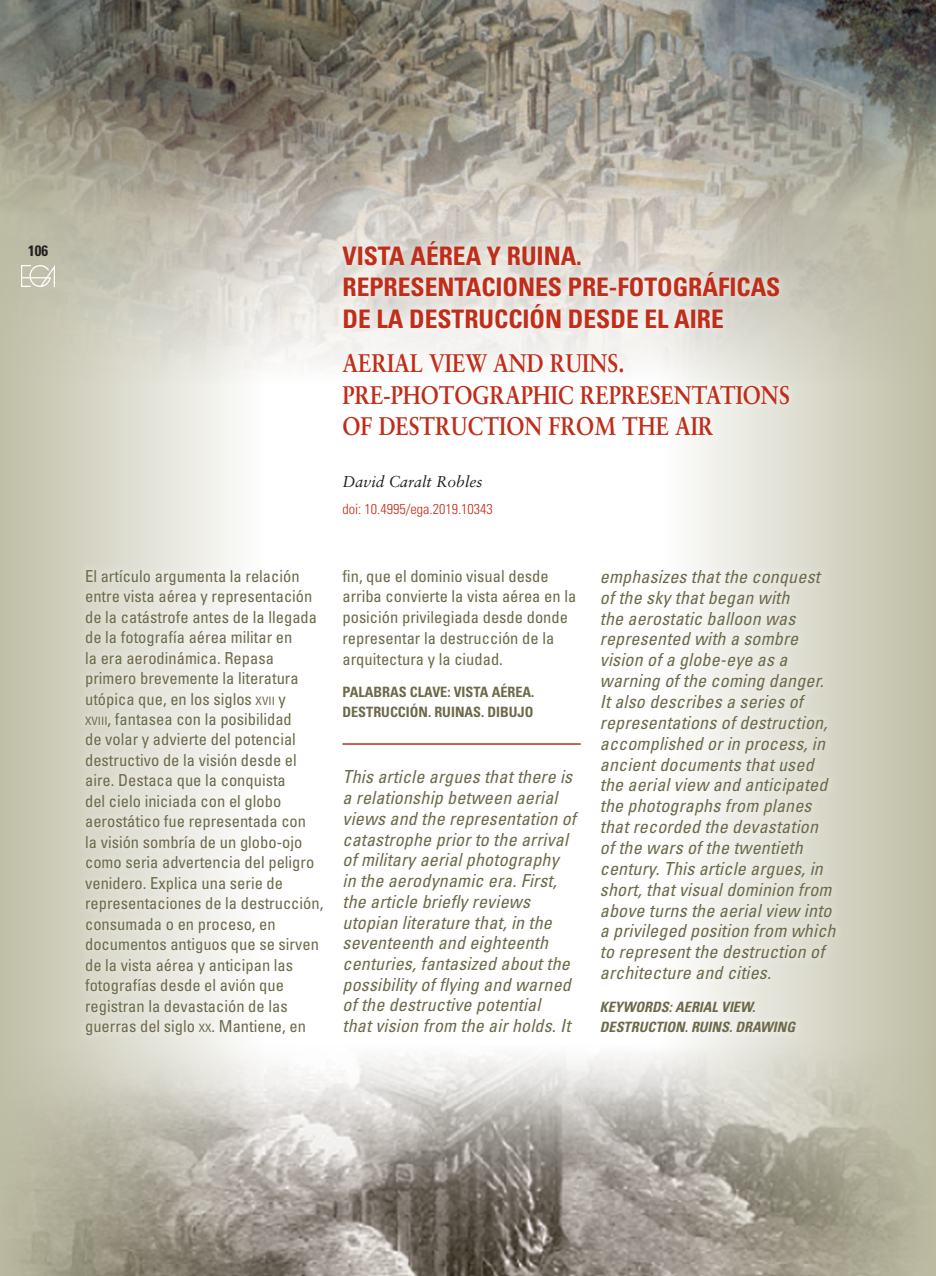
<style>
.page{position:relative;width:936px;height:1276px;background:#fff}
.page>*{position:absolute;margin:0;border:0;box-sizing:border-box;transform-origin:0 0}
.TITULO_ARTICULO_CAST{font:700 condensed 25.5px/31.5px "Univers";color:#c02d19}
.TITULO_ARTICULO_INGL{font:700 25.5px/31.5px "Sabon";color:#c02d19;scale:.85 1}
.ENTRADILLA_INGLES{font:italic condensed 18px/20.9px "Univers";letter-spacing:.01em;color:#6d6a4a}
.ENTRADILLA_CASTELLAN{font:condensed 16.5px/20.4px "Univers";color:#6d6a4a}
.AUTOR_ARTICULO{font:italic 15.75px "Sabon";color:#231f20}
.t1{font:700 condensed 15px "Univers";color:#231f20}
.ENTRADILLA_CASTELLAN-2{font:700 condensed 14.25px "Univers";color:#6d6a4a}
.ENTRADILLA_INGLES-2{font:italic 700 condensed 14.25px/20.1px "Univers";color:#6d6a4a}
.AUTOR_ARTICULO-2{font:300 condensed 14.25px "Univers";color:#c02d19}
.s1{font-size:11.55px}
</style>
<div class="page">
<img style="left:264px;top:213px;width:395px;height:152px">
<img style="left:264px;top:1084px;width:395px;height:192px">
<svg style="left:0;top:213px;width:264px;height:1063px;background:#c9c7b8"></svg>
<svg style="left:659px;top:213px;width:276px;height:1063px;background:#bdbba9"></svg>
<img style="left:22px;top:265px;width:33px;height:21px">
<div style="left:333px;top:231px;width:525px;height:319px;background:#fff;opacity:.75"></div>
<div style="left:75px;top:559px;width:283px;height:505px;background:#fff;opacity:.75"></div>
<div style="left:332px;top:559px;width:285px;height:505px;background:#fff"></div>
<div style="left:590px;top:559px;width:287px;height:505px;background:#fff;opacity:.75"></div>
<hr style="left:342px;top:743px;width:238px;height:2px;background:#c02d19">
<img style="left:0;top:0;width:935px;height:213px">
<p class="t1" style="left:28px;top:242px;width:21px">106</p>
<p class="TITULO_ARTICULO_CAST" style="left:342px;top:240px;width:439px">VISTA AÉREA Y RUINA.<br>REPRESENTACIONES PRE-FOTOGRÁFICAS</p>
<p class="TITULO_ARTICULO_CAST" style="left:342px;top:303px;width:383px">DE LA DESTRUCCIÓN DESDE EL AIRE</p>
<p class="TITULO_ARTICULO_INGL" style="left:342px;top:347px;width:528px">AERIAL VIEW AND RUINS.<br>PRE-PHOTOGRAPHIC REPRESENTATIONS</p>
<p class="TITULO_ARTICULO_INGL" style="left:342px;top:410px;width:438px">OF DESTRUCTION FROM THE AIR</p>
<p class="AUTOR_ARTICULO" style="left:342px;top:472px;width:142px">David Caralt Robles</p>
<p class="AUTOR_ARTICULO-2" style="left:342px;top:500px;width:152px">doi: 10.4995/ega.2019.10343</p>
<p class="ENTRADILLA_CASTELLAN" style="left:85px;top:565px;width:240px">El artículo argumenta la relación entre vista aérea y representación de la catástrofe antes de la llegada de la fotografía aérea militar en<br>la era aerodinámica. Repasa primero brevemente la literatura utópica que, en los siglos <span class="s1">XVII</span> y<br><span class="s1">XVIII</span>, fantasea con la posibilidad<br>de volar y advierte del potencial destructivo de la visión desde el aire. Destaca que la conquista<br>del cielo iniciada con el globo aerostático fue representada con<br>la visión sombría de un globo-ojo como seria advertencia del peligro venidero. Explica una serie de representaciones de la destrucción, consumada o en proceso, en documentos antiguos que se sirven de la vista aérea y anticipan las fotografías desde el avión que registran la devastación de las guerras del siglo <span class="s1">XX</span>. Mantiene, en</p>
<p class="ENTRADILLA_CASTELLAN" style="left:342px;top:565px;width:235px">fin, que el dominio visual desde arriba convierte la vista aérea en la posición privilegiada desde donde representar la destrucción de la arquitectura y la ciudad.</p>
<p class="ENTRADILLA_CASTELLAN-2" style="left:342px;top:683px;width:49px">PALABRAS</p>
<p class="ENTRADILLA_CASTELLAN-2" style="left:410px;top:683px;width:9px">CLAVE</p>
<p class="ENTRADILLA_CASTELLAN-2" style="left:447px;top:683px;width:22px">: VISTA</p>
<p class="ENTRADILLA_CASTELLAN-2" style="left:491px;top:683px;width:9px">AÉREA</p>
<p class="ENTRADILLA_CASTELLAN-2" style="left:531px;top:683px;width:5px">.</p>
<p class="ENTRADILLA_CASTELLAN-2" style="left:342px;top:703px;width:9px">DESTRUCCIÓN</p>
<p class="ENTRADILLA_CASTELLAN-2" style="left:428px;top:703px;width:15px">. RUINAS</p>
<p class="ENTRADILLA_CASTELLAN-2" style="left:481px;top:703px;width:52px">. DIBUJO</p>
<p class="ENTRADILLA_INGLES" style="left:342px;top:766px;width:235px">This article argues that there is a relationship between aerial views and the representation of catastrophe prior to the arrival of military aerial photography in the aerodynamic era. First, the article briefly reviews utopian literature that, in the seventeenth and eighteenth centuries, fantasized about the possibility of flying and warned of the destructive potential<br>that vision from the air holds. It</p>
<p class="ENTRADILLA_INGLES" style="left:600px;top:566px;width:237px">emphasizes that the conquest of the sky that began with<br>the aerostatic balloon was represented with a sombre vision of a globe-eye as a warning of the coming danger.<br>It also describes a series of representations of destruction, accomplished or in process, in ancient documents that used the aerial view and anticipated the photographs from planes that recorded the devastation of the wars of the twentieth century. This article argues, in short, that visual dominion from above turns the aerial view into a privileged position from which to represent the destruction of architecture and cities.</p>
<p class="ENTRADILLA_INGLES-2" style="left:600px;top:997px;width:197px">KEYWORDS: AERIAL VIEW.<br>DESTRUCTION. RUINS. DRAWING</p>
</div>
